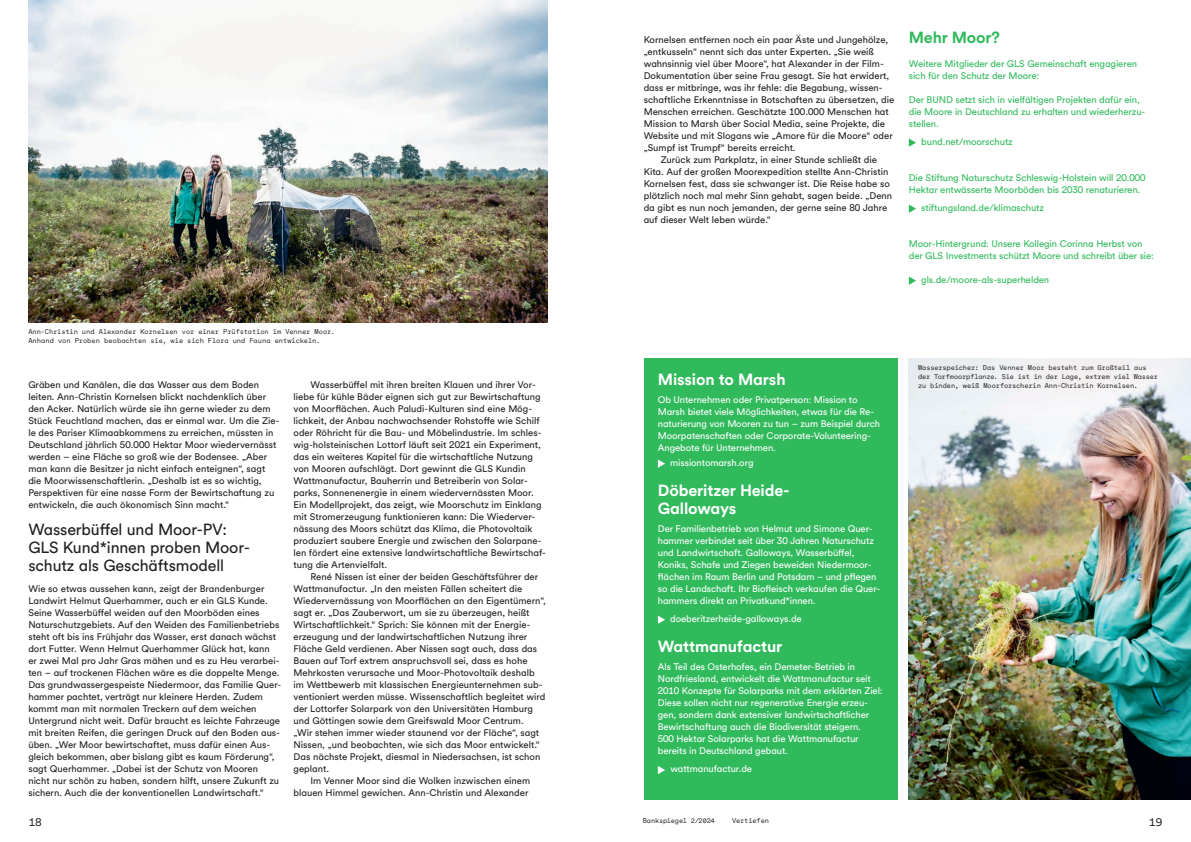
<style>
.page{position:relative;width:1191px;height:842px;background:#fff}
.page>*{position:absolute;margin:0;border:0;box-sizing:border-box;transform-origin:0 0}
.t1{font:16px/18px "GLS Circular";letter-spacing:-.01em;color:#231f20}
.t2{font:700 16px/18px "GLS Circular";letter-spacing:-.01em;color:#fff}
.t3{font:700 16px "GLS Circular";letter-spacing:-.01em;color:#31ba5c}
.t4{font:12px "GLS Circular Mono";color:#231f20}
.t5{font:9.5px/12px "GLS Circular";color:#231f20}
.t6{font:9.5px/12px "GLS Circular";letter-spacing:-.01em;color:#fff}
.t7{font:9.5px/12px "GLS Circular";letter-spacing:-.01em;color:#31ba5c}
.t8{font:7px/9px "GLS Circular Mono";letter-spacing:-.01em;color:#231f20}
</style>
<div class="page">
<img style="left:28px;top:0;width:519px;height:322px">
<img style="left:909px;top:358px;width:282px;height:441px">
<div style="left:643px;top:358px;width:254px;height:442px;background:#31ba5c"></div>
<svg style="left:658px;top:459px;width:7px;height:9px"></svg>
<svg style="left:658px;top:615px;width:7px;height:9px"></svg>
<svg style="left:658px;top:766px;width:7px;height:8px"></svg>
<svg style="left:909px;top:138px;width:7px;height:9px"></svg>
<svg style="left:909px;top:204px;width:7px;height:9px"></svg>
<svg style="left:909px;top:276px;width:7px;height:9px"></svg>
<p class="t8" style="left:28px;top:327px;width:308px">Ann-Christin und Alexander Kornelsen vor einer Prüfstation im Venner Moor.<br>Anhand von Proben beobachten sie, wie sich Flora und Fauna entwickeln.</p>
<p class="t5" style="left:28px;top:379px;width:253px">Gräben und Kanälen, die das Wasser aus dem Boden leiten. Ann-Christin Kornelsen blickt nachdenklich über den Acker. Natürlich würde sie ihn gerne wieder zu dem Stück Feuchtland machen, das er einmal war. Um die Zie&shy;le des Pariser Klimaabkommens zu erreichen, müssten in Deutschland jährlich 50.000 Hektar Moor wiedervernässt werden – eine Fläche so groß wie der Bodensee. „Aber man kann die Besitzer ja nicht einfach enteignen“, sagt die Moorwissenschaftlerin. „Deshalb ist es so wichtig, Perspektiven für eine nasse Form der Bewirtschaftung zu entwickeln, die auch ökonomisch Sinn macht.“</p>
<h1 class="t1" style="left:28px;top:520px;width:223px">Wasserbüffel und Moor-PV:<br>GLS Kund*innen proben Moor&shy;schutz als Geschäftsmodell</h1>
<p class="t5" style="left:28px;top:583px;width:255px">Wie so etwas aussehen kann, zeigt der Brandenburger Landwirt Helmut Querhammer, auch er ein GLS Kunde.<br>Seine Wasserbüffel weiden auf den Moorböden eines Naturschutzgebiets. Auf den Weiden des Familienbetriebs steht oft bis ins Frühjahr das Wasser, erst danach wächst dort Futter. Wenn Helmut Querhammer Glück hat, kann<br>er zwei Mal pro Jahr Gras mähen und es zu Heu verarbei&shy;ten – auf trockenen Flächen wäre es die doppelte Menge.<br>Das grundwassergespeiste Niedermoor, das Familie Quer&shy;hammer pachtet, verträgt nur kleinere Herden. Zudem kommt man mit normalen Treckern auf dem weichen Untergrund nicht weit. Dafür braucht es leichte Fahrzeuge mit breiten Reifen, die geringen Druck auf den Boden aus&shy;üben. „Wer Moor bewirtschaftet, muss dafür einen Aus&shy;gleich bekommen, aber bislang gibt es kaum Förderung“, sagt Querhammer. „Dabei ist der Schutz von Mooren nicht nur schön zu haben, sondern hilft, unsere Zukunft zu sichern. Auch die der konventionellen Landwirtschaft.“</p>
<p class="t5" style="left:293px;top:379px;width:254px;text-indent:17px">Wasserbüffel mit ihren breiten Klauen und ihrer Vor&shy;liebe für kühle Bäder eignen sich gut zur Bewirtschaftung von Moorflächen. Auch Paludi-Kulturen sind eine Mög&shy;lichkeit, der Anbau nachwachsender Rohstoffe wie Schilf oder Röhricht für die Bau- und Möbelindustrie. Im schles&shy;wig-holsteinischen Lottorf läuft seit 2021 ein Experiment, das ein weiteres Kapitel für die wirtschaftliche Nutzung von Mooren aufschlägt. Dort gewinnt die GLS Kundin Wattmanufactur, Bauherrin und Betreiberin von Solar&shy;parks, Sonnenenergie in einem wiedervernässten Moor.<br>Ein Modellprojekt, das zeigt, wie Moorschutz im Einklang mit Stromerzeugung funktionieren kann: Die Wiederver&shy;nässung des Moors schützt das Klima, die Photovoltaik produziert saubere Energie und zwischen den Solarpane&shy;len fördert eine extensive landwirtschaftliche Bewirtschaf&shy;tung die Artenvielfalt.</p>
<p class="t5" style="left:310px;top:571px;width:229px">René Nissen ist einer der beiden Geschäftsführer der</p>
<p class="t5" style="left:293px;top:583px;width:230px">Wattmanufactur. „In den meisten Fällen scheitert die</p>
<p class="t5" style="left:293px;top:595px;width:254px">Wiedervernässung von Moorflächen an den Eigentümern“,</p>
<p class="t5" style="left:293px;top:607px;width:237px">sagt er. „Das Zauberwort, um sie zu überzeugen, heißt</p>
<p class="t5" style="left:293px;top:619px;width:238px">Wirtschaftlichkeit.“ Sprich: Sie können mit der Energie-</p>
<p class="t5" style="left:293px;top:631px;width:235px">erzeugung und der landwirtschaftlichen Nutzung ihrer</p>
<p class="t5" style="left:293px;top:643px;width:245px">Fläche Geld verdienen. Aber Nissen sagt auch, dass das</p>
<p class="t5" style="left:293px;top:655px;width:235px">Bauen auf Torf extrem anspruchsvoll sei, dass es hohe</p>
<p class="t5" style="left:293px;top:667px;width:243px">Mehrkosten verursache und Moor-Photovoltaik deshalb</p>
<p class="t5" style="left:293px;top:679px;width:251px">im Wettbewerb mit klassischen Energieunternehmen sub-</p>
<p class="t5" style="left:293px;top:691px;width:253px">ventioniert werden müsse. Wissenschaftlich begleitet wird</p>
<p class="t5" style="left:293px;top:703px;width:241px">der Lottorfer Solarpark von den Universitäten Hamburg</p>
<p class="t5" style="left:293px;top:715px;width:232px">und Göttingen sowie dem Greifswald Moor Centrum.</p>
<p class="t5" style="left:293px;top:727px;width:247px">„Wir stehen immer wieder staunend vor der Fläche“, sagt</p>
<p class="t5" style="left:293px;top:739px;width:248px">Nissen, „und beobachten, wie sich das Moor entwickelt.“</p>
<p class="t5" style="left:293px;top:751px;width:248px">Das nächste Projekt, diesmal in Niedersachsen, ist schon</p>
<p class="t5" style="left:293px;top:763px;width:37px">geplant.</p>
<p class="t5" style="left:310px;top:775px;width:221px">Im Venner Moor sind die Wolken inzwischen einem</p>
<p class="t5" style="left:293px;top:787px;width:236px">blauen Himmel gewichen. Ann-Christin und Alexander</p>
<p class="t5" style="left:643px;top:34px;width:246px">Kornelsen entfernen noch ein paar Äste und Jungehölze,</p>
<p class="t5" style="left:643px;top:46px;width:232px">„entkusseln“ nennt sich das unter Experten. „Sie weiß</p>
<p class="t5" style="left:643px;top:58px;width:242px">wahnsinnig viel über Moore“, hat Alexander in der Film-</p>
<p class="t5" style="left:643px;top:70px;width:247px">Dokumentation über seine Frau gesagt. Sie hat erwidert,</p>
<p class="t5" style="left:643px;top:82px;width:240px">dass er mitbringe, was ihr fehle: die Begabung, wissen-</p>
<p class="t5" style="left:643px;top:94px;width:252px">schaftliche Erkenntnisse in Botschaften zu übersetzen, die</p>
<p class="t5" style="left:643px;top:106px;width:247px">Menschen erreichen. Geschätzte 100.000 Menschen hat</p>
<p class="t5" style="left:643px;top:118px;width:243px">Mission to Marsh über Social Media, seine Projekte, die</p>
<p class="t5" style="left:643px;top:130px;width:251px">Website und mit Slogans wie „Amore für die Moore“ oder</p>
<p class="t5" style="left:643px;top:142px;width:153px">„Sumpf ist Trumpf“ bereits erreicht.</p>
<p class="t5" style="left:660px;top:154px;width:218px">Zurück zum Parkplatz, in einer Stunde schließt die</p>
<p class="t5" style="left:643px;top:166px;width:246px">Kita. Auf der großen Moorexpedition stellte Ann-Christin</p>
<p class="t5" style="left:643px;top:178px;width:248px">Kornelsen fest, dass sie schwanger ist. Die Reise habe so</p>
<p class="t5" style="left:643px;top:190px;width:250px">plötzlich noch mal mehr Sinn gehabt, sagen beide. „Denn</p>
<p class="t5" style="left:643px;top:202px;width:245px">da gibt es nun noch jemanden, der gerne seine 80 Jahre</p>
<p class="t5" style="left:643px;top:214px;width:129px">auf dieser Welt leben würde.“</p>
<h1 class="t3" style="left:909px;top:27px;width:93px">Mehr Moor?</h1>
<p class="t7" style="left:909px;top:58px;width:230px">Weitere Mitglieder der GLS Gemeinschaft engagieren sich für den Schutz der Moore:</p>
<p class="t7" style="left:909px;top:94px;width:238px">Der BUND setzt sich in vielfältigen Projekten dafür ein, die Moore in Deutschland zu erhalten und wiederherzu&shy;stellen.</p>
<p class="t7" style="left:921px;top:136px;width:93px">bund.net/moorschutz</p>
<p class="t7" style="left:909px;top:172px;width:238px">Die Stiftung Naturschutz Schleswig-Holstein will 20.000<br>Hektar entwässerte Moorböden bis 2030 renaturieren.</p>
<p class="t7" style="left:921px;top:202px;width:124px">stiftungsland.de/klimaschutz</p>
<p class="t7" style="left:909px;top:238px;width:247px">Moor-Hintergrund: Unsere Kollegin Corinna Herbst von der GLS Investments schützt Moore und schreibt über sie:</p>
<p class="t7" style="left:921px;top:274px;width:129px">gls.de/moore-als-superhelden</p>
<h1 class="t2" style="left:658px;top:370px;width:129px">Mission to Marsh</h1>
<p class="t6" style="left:658px;top:394px;width:224px">Ob Unternehmen oder Privatperson: Mission to Marsh bietet viele Möglichkeiten, etwas für die Re&shy;naturierung von Mooren zu tun – zum Beispiel durch Moorpatenschaften oder Corporate-Volunteering-Angebote für Unternehmen.</p>
<p class="t6" style="left:670px;top:457px;width:85px">missiontomarsh.org</p>
<h1 class="t2" style="left:658px;top:481px;width:133px">Döberitzer Heide-<br>Galloways</h1>
<p class="t6" style="left:658px;top:523px;width:224px">Der Familienbetrieb von Helmut und Simone Quer&shy;hammer verbindet seit über 30 Jahren Naturschutz und Landwirtschaft. Galloways, Wasserbüffel, Koniks, Schafe und Ziegen beweiden Niedermoor&shy;flächen im Raum Berlin und Potsdam – und pflegen so die Landschaft. Ihr Biofleisch verkaufen die Quer&shy;hammers direkt an Privatkund*innen.</p>
<p class="t6" style="left:670px;top:613px;width:133px">doeberitzerheide-galloways.de</p>
<h1 class="t2" style="left:658px;top:637px;width:126px">Wattmanufactur</h1>
<p class="t6" style="left:658px;top:661px;width:226px">Als Teil des Osterhofes, ein Demeter-Betrieb in Nordfriesland, entwickelt die Wattmanufactur seit 2010 Konzepte für Solarparks mit dem erklärten Ziel:<br>Diese sollen nicht nur regenerative Energie erzeu&shy;gen, sondern dank extensiver landwirtschaftlicher Bewirtschaftung auch die Biodiversität steigern.<br>500 Hektar Solarparks hat die Wattmanufactur bereits in Deutschland gebaut.</p>
<p class="t6" style="left:670px;top:763px;width:83px">wattmanufactur.de</p>
<p class="t8" style="left:918px;top:363px;width:241px">Wasserspeicher: Das Venner Moor besteht zum Großteil aus der Torfmoorpflanze. Sie ist in der Lage, extrem viel Wasser zu binden, weiß Moorforscherin Ann-Christin Kornelsen.</p>
<p class="t4" style="left:28px;top:814px;width:15px">18</p>
<p class="t8" style="left:642px;top:816px;width:74px">Bankspiegel 2/2024</p>
<p class="t8" style="left:732px;top:816px;width:39px">Vertiefen</p>
<p class="t4" style="left:1148px;top:814px;width:15px">19</p>
</div>
